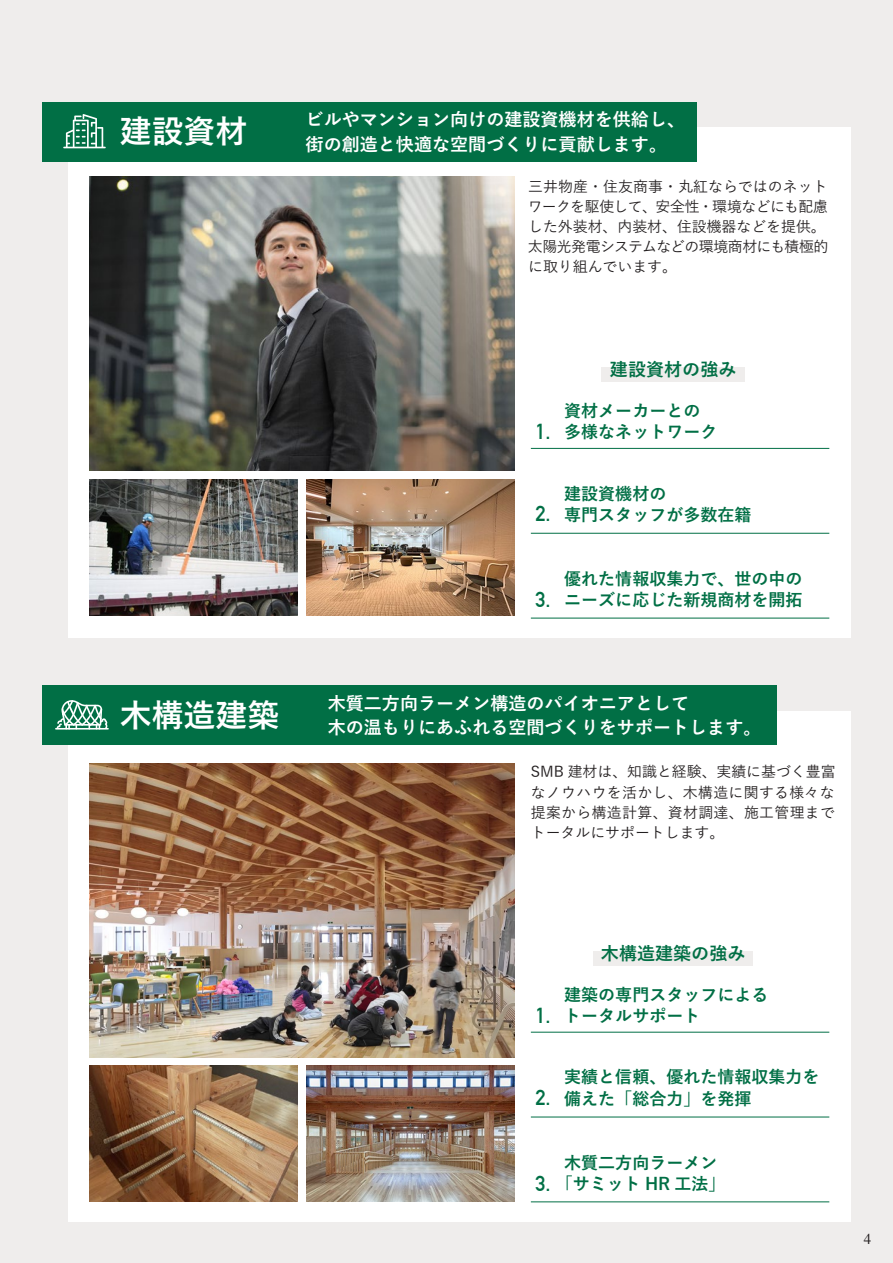
<style>
.page{position:relative;width:893px;height:1263px;background:#efedec}
.page>*{position:absolute;margin:0;border:0;box-sizing:border-box;transform-origin:0 0}
.t1{font:700 31.95px "Yu Go";color:#fff}
.t2{font:700 18px/24.5px "Yu Go";color:#fff}
.t3{font:700 18px "Yu Go";color:#016f45}
.t4{font:700 16.95px "Yu Go";color:#016f45}
.t5{font:500 14.85px/20.2px "Yu Go";color:#231f20}
.t6{font:14.85px "Times";color:#231f20}
.s1{font-family:"DIN Alternate";font-size:21.3px}
</style>
<div class="page">
<div style="left:68px;top:128px;width:782px;height:510px;background:#fff"></div>
<div style="left:68px;top:711px;width:782px;height:510px;background:#fff"></div>
<div style="left:43px;top:102px;width:654px;height:60px;background:#016f45"></div>
<div style="left:43px;top:685px;width:734px;height:60px;background:#016f45"></div>
<hr style="left:531px;top:448px;width:298px;height:1px;background:#016f45">
<hr style="left:531px;top:533px;width:298px;height:1px;background:#016f45">
<hr style="left:531px;top:618px;width:298px;height:1px;background:#016f45">
<div style="left:601px;top:367px;width:144px;height:15px;background:#efedec"></div>
<hr style="left:531px;top:1032px;width:298px;height:1px;background:#016f45">
<hr style="left:531px;top:1117px;width:298px;height:1px;background:#016f45">
<hr style="left:531px;top:1201px;width:298px;height:1px;background:#016f45">
<div style="left:593px;top:951px;width:160px;height:15px;background:#efedec"></div>
<img style="left:89px;top:764px;width:425px;height:293px">
<img style="left:89px;top:1066px;width:208px;height:136px">
<img style="left:306px;top:1066px;width:208px;height:136px">
<img style="left:89px;top:177px;width:425px;height:293px">
<img style="left:89px;top:479px;width:208px;height:136px">
<img style="left:306px;top:479px;width:208px;height:136px">
<svg style="left:63px;top:114px;width:43px;height:34px"></svg>
<hr style="left:55px;top:728px;width:54px;height:1px;background:#fff">
<svg style="left:57px;top:700px;width:51px;height:28px"></svg>
<h1 class="t1" style="left:120px;top:113px;width:129px">建設資材</h1>
<p class="t2" style="left:306px;top:108px;width:381px">ビルやマンション向けの建設資機材を供給し、街の創造と快適な空間づくりに貢献します。</p>
<p class="t5" style="left:528px;top:174px;width:302px">三井物産・住友商事・丸紅ならではのネットワークを駆使して、安全性・環境などにも配慮した外装材、内装材、住設機器などを提供。太陽光発電システムなどの環境商材にも積極的に取り組んでいます。</p>
<p class="t3" style="left:610px;top:359px;width:128px">建設資材の強み</p>
<p class="t4" style="left:564px;top:401px;width:138px">資材メーカーとの</p>
<p class="t4" style="left:535px;top:422px;width:183px"><span class="s1">1.</span> 多様なネットワーク</p>
<p class="t4" style="left:564px;top:484px;width:104px">建設資機材の</p>
<p class="t4" style="left:535px;top:505px;width:217px"><span class="s1">2.</span> 専門スタッフが多数在籍</p>
<p class="t4" style="left:564px;top:569px;width:240px">優れた情報収集力で、世の中の</p>
<p class="t4" style="left:535px;top:590px;width:269px"><span class="s1">3.</span> ニーズに応じた新規商材を開拓</p>
<h1 class="t1" style="left:120px;top:697px;width:161px">木構造建築</h1>
<p class="t2" style="left:328px;top:691px;width:435px">木質二方向ラーメン構造のパイオニアとして<br>木の温もりにあふれる空間づくりをサポートします。</p>
<p class="t5" style="left:531px;top:760px;width:306px;text-align:justify">SMB 建材は、知識と経験、実績に基づく豊富なノウハウを活かし、木構造に関する様々な提案から構造計算、資材調達、施工管理までトータルにサポートします。</p>
<p class="t3" style="left:601px;top:943px;width:146px">木構造建築の強み</p>
<p class="t4" style="left:564px;top:985px;width:206px">建築の専門スタッフによる</p>
<p class="t4" style="left:535px;top:1006px;width:166px"><span class="s1">1.</span> トータルサポート</p>
<p class="t4" style="left:564px;top:1067px;width:257px">実績と信頼、優れた情報収集力を</p>
<p class="t4" style="left:535px;top:1089px;width:217px"><span class="s1">2.</span> 備えた「総合力」を発揮</p>
<p class="t4" style="left:564px;top:1153px;width:155px">木質二方向ラーメン</p>
<p class="t4" style="left:535px;top:1174px;width:192px"><span class="s1">3.</span> 「サミット HR 工法」</p>
<p class="t6" style="left:864px;top:1225px;width:9px">4</p>
</div>
